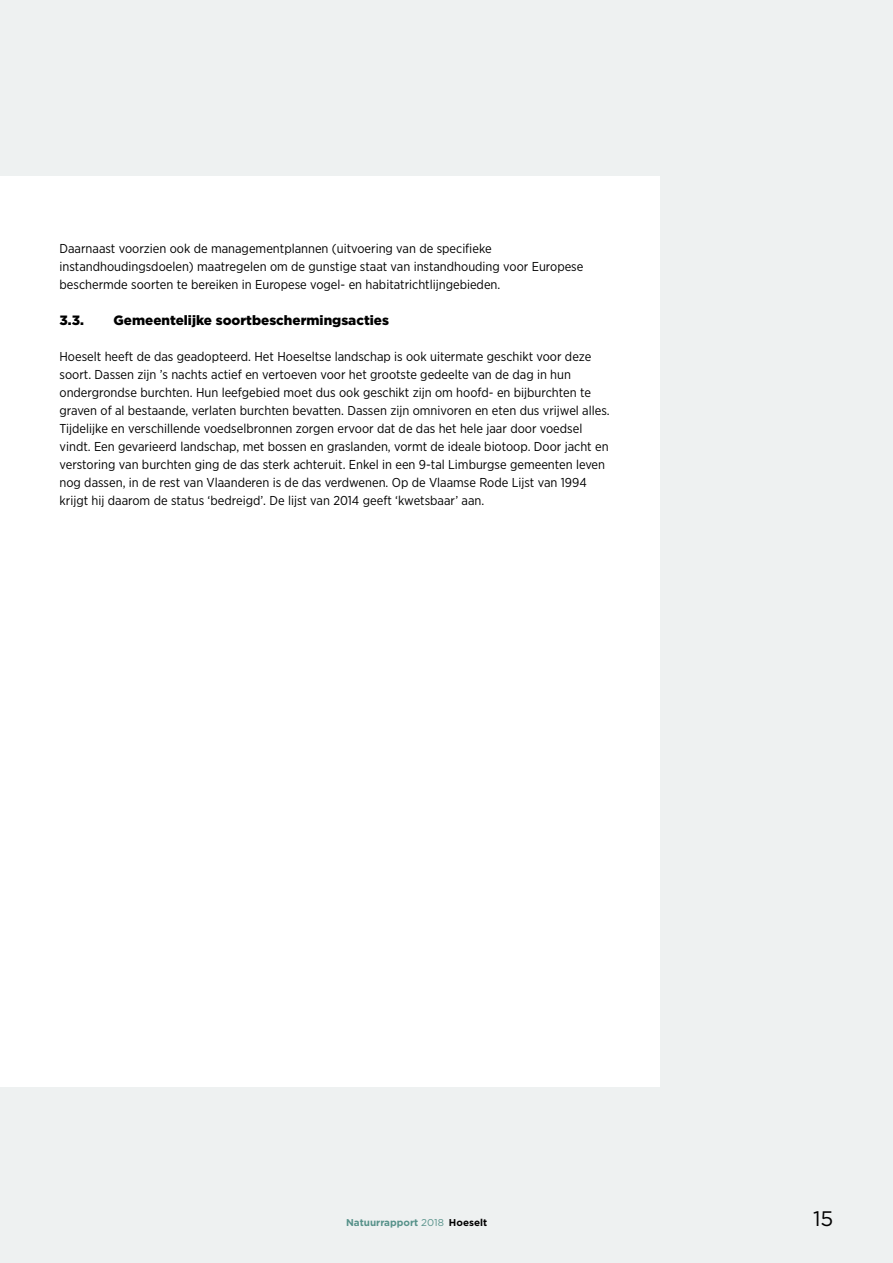
<style>
.page{position:relative;width:893px;height:1263px;background:#eef1f1}
.page>*{position:absolute;margin:0;border:0;box-sizing:border-box;transform-origin:0 0}
.t1{font:21px "Gotham";color:#000}
.Titel_1_2{font:900 13.5px "Gotham";color:#000}
.Tekst{font:12.9px/18px "Gotham Narrow";color:#000}
.t2{font:700 9.9px "Gotham";color:#57928a}
.s1{font-weight:400}
.s2{color:#000}
</style>
<div class="page">
<div style="left:0;top:176px;width:659px;height:910px;background:#fff"></div>
<p class="Tekst" style="left:60px;top:239px;width:525px">Daarnaast voorzien ook de managementplannen (uitvoering van de specifieke instandhoudingsdoelen) maatregelen om de gunstige staat van instandhouding voor Europese beschermde soorten te bereiken in Europese vogel- en habitatrichtlijngebieden.</p>
<p class="Titel_1_2" style="left:60px;top:311px;width:26px">3.3.</p>
<p class="Titel_1_2" style="left:114px;top:311px;width:277px">Gemeentelijke soortbeschermingsacties</p>
<p class="Tekst" style="left:60px;top:347px;width:552px">Hoeselt heeft de das geadopteerd. Het Hoeseltse landschap is ook uitermate geschikt voor deze soort. Dassen zijn ’s nachts actief en vertoeven voor het grootste gedeelte van de dag in hun ondergrondse burchten. Hun leefgebied moet dus ook geschikt zijn om hoofd- en bijburchten te graven of al bestaande, verlaten burchten bevatten. Dassen zijn omnivoren en eten dus vrijwel alles.<br>Tijdelijke en verschillende voedselbronnen zorgen ervoor dat de das het hele jaar door voedsel vindt. Een gevarieerd landschap, met bossen en graslanden, vormt de ideale biotoop. Door jacht en verstoring van burchten ging de das sterk achteruit. Enkel in een 9-tal Limburgse gemeenten leven nog dassen, in de rest van Vlaanderen is de das verdwenen. Op de Vlaamse Rode Lijst van 1994 krijgt hij daarom de status ‘bedreigd’. De lijst van 2014 geeft ‘kwetsbaar’ aan.</p>
<p class="t2" style="left:346px;top:1215px;width:143px">Natuurrapport <span class="s1">2018</span> <span class="s2">Hoeselt</span></p>
<h1 class="t1" style="left:813px;top:1205px;width:22px">15</h1>
</div>
